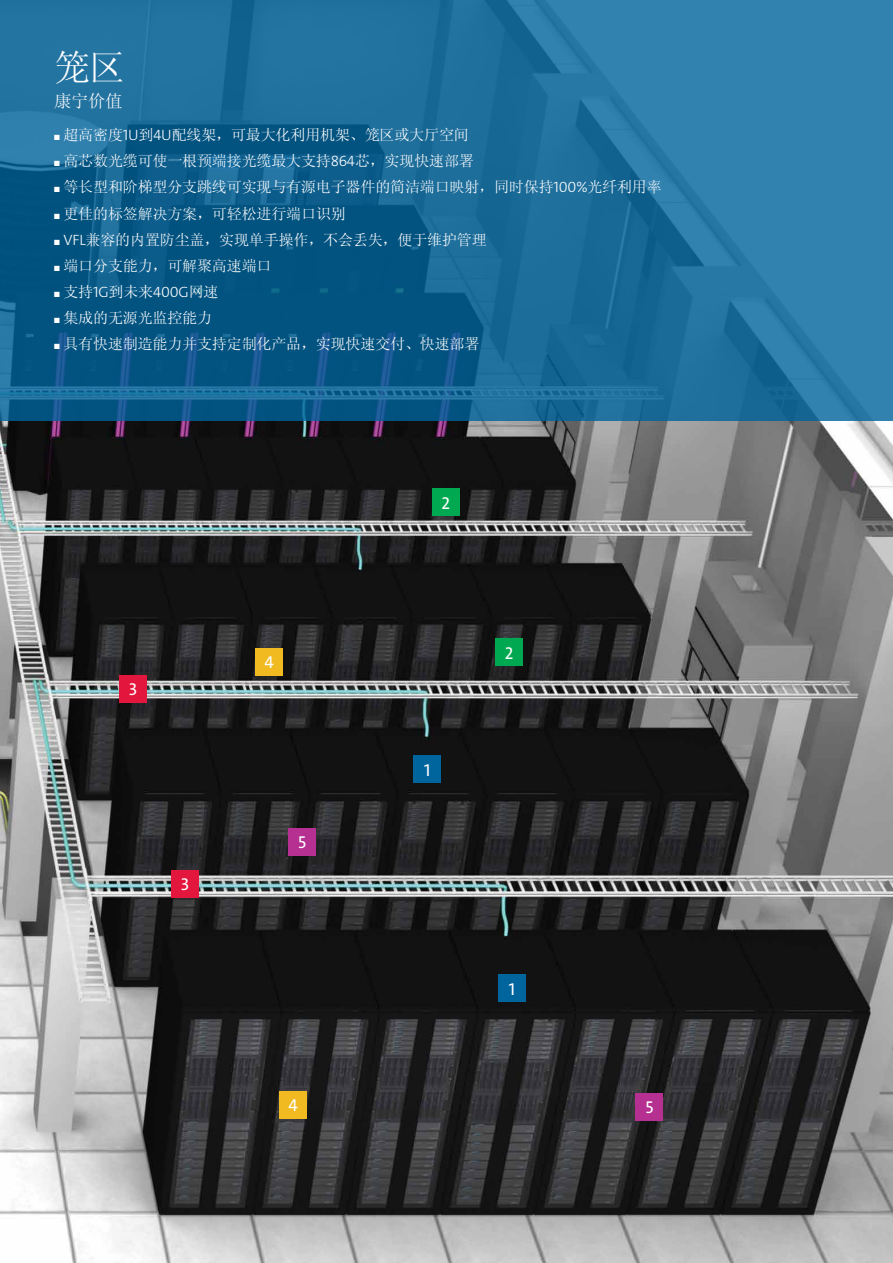
<style>
.page{position:relative;width:893px;height:1263px;background:#fff}
.page>*{position:absolute;margin:0;border:0;box-sizing:border-box;transform-origin:0 0}
.t1{font:36px "Sim Sun";color:#fff}
.t2{font:17.25px "The Sans C4 s";color:#fff}
.t3{font:17.25px "Sim Sun";color:#fff}
.t4{font:15px "Sim Sun";letter-spacing:-.01em;color:#fff}
.s1{font-family:"The Sans C4 s";font-weight:300}
</style>
<div class="page">
<img style="left:0;top:421px;width:893px;height:842px">
<svg style="left:0;top:0;width:893px;height:421px;background:#1b6b99"></svg>
<div style="left:414px;top:756px;width:27px;height:27px;background:#00649d"></div>
<div style="left:432px;top:489px;width:27px;height:27px;background:#00a851"></div>
<div style="left:498px;top:975px;width:27px;height:27px;background:#00649d"></div>
<div style="left:289px;top:828px;width:27px;height:27px;background:#b63092"></div>
<div style="left:256px;top:648px;width:27px;height:27px;background:#f1ba20"></div>
<div style="left:120px;top:675px;width:27px;height:27px;background:#e3173e"></div>
<div style="left:171px;top:870px;width:27px;height:27px;background:#e3173e"></div>
<div style="left:495px;top:639px;width:27px;height:27px;background:#00a851"></div>
<div style="left:636px;top:1093px;width:27px;height:27px;background:#b63092"></div>
<div style="left:280px;top:1091px;width:27px;height:27px;background:#f1ba20"></div>
<h1 class="t1" style="left:54px;top:49px;width:73px">笼区</h1>
<p class="t3" style="left:54px;top:92px;width:70px">康宁价值</p>
<p class="t4" style="left:54px;top:127px;width:416px">■ 超高密度<span class="s1">1U</span>到<span class="s1">4U</span>配线架，可最大化利用机架、笼区或大厅空间</p>
<p class="t4" style="left:54px;top:153px;width:421px">■ 高芯数光缆可使一根预端接光缆最大支持<span class="s1">864</span>芯，实现快速部署</p>
<p class="t4" style="left:54px;top:180px;width:609px">■ 等长型和阶梯型分支跳线可实现与有源电子器件的简洁端口映射，同时保持<span class="s1">100%</span>光纤利用率</p>
<p class="t4" style="left:54px;top:206px;width:293px">■ 更佳的标签解决方案，可轻松进行端口识别</p>
<p class="t4" style="left:54px;top:232px;width:434px">■ <span class="s1">VFL</span>兼容的内置防尘盖，实现单手操作，不会丢失，便于维护管理</p>
<p class="t4" style="left:54px;top:258px;width:219px">■ 端口分支能力，可解聚高速端口</p>
<p class="t4" style="left:54px;top:284px;width:166px">■ 支持<span class="s1">1G</span>到未来<span class="s1">400G</span>网速</p>
<p class="t4" style="left:54px;top:310px;width:160px">■ 集成的无源光监控能力</p>
<p class="t4" style="left:54px;top:336px;width:427px">■ 具有快速制造能力并支持定制化产品，实现快速交付、快速部署</p>
<p class="t2" style="left:129px;top:678px;width:10px">3</p>
<p class="t2" style="left:181px;top:873px;width:10px">3</p>
<p class="t2" style="left:442px;top:492px;width:10px">2</p>
<p class="t2" style="left:265px;top:651px;width:11px">4</p>
<p class="t2" style="left:298px;top:831px;width:10px">5</p>
<p class="t2" style="left:424px;top:759px;width:8px">1</p>
<p class="t2" style="left:505px;top:642px;width:10px">2</p>
<p class="t2" style="left:509px;top:978px;width:8px">1</p>
<p class="t2" style="left:289px;top:1094px;width:11px">4</p>
<p class="t2" style="left:645px;top:1096px;width:10px">5</p>
</div>
